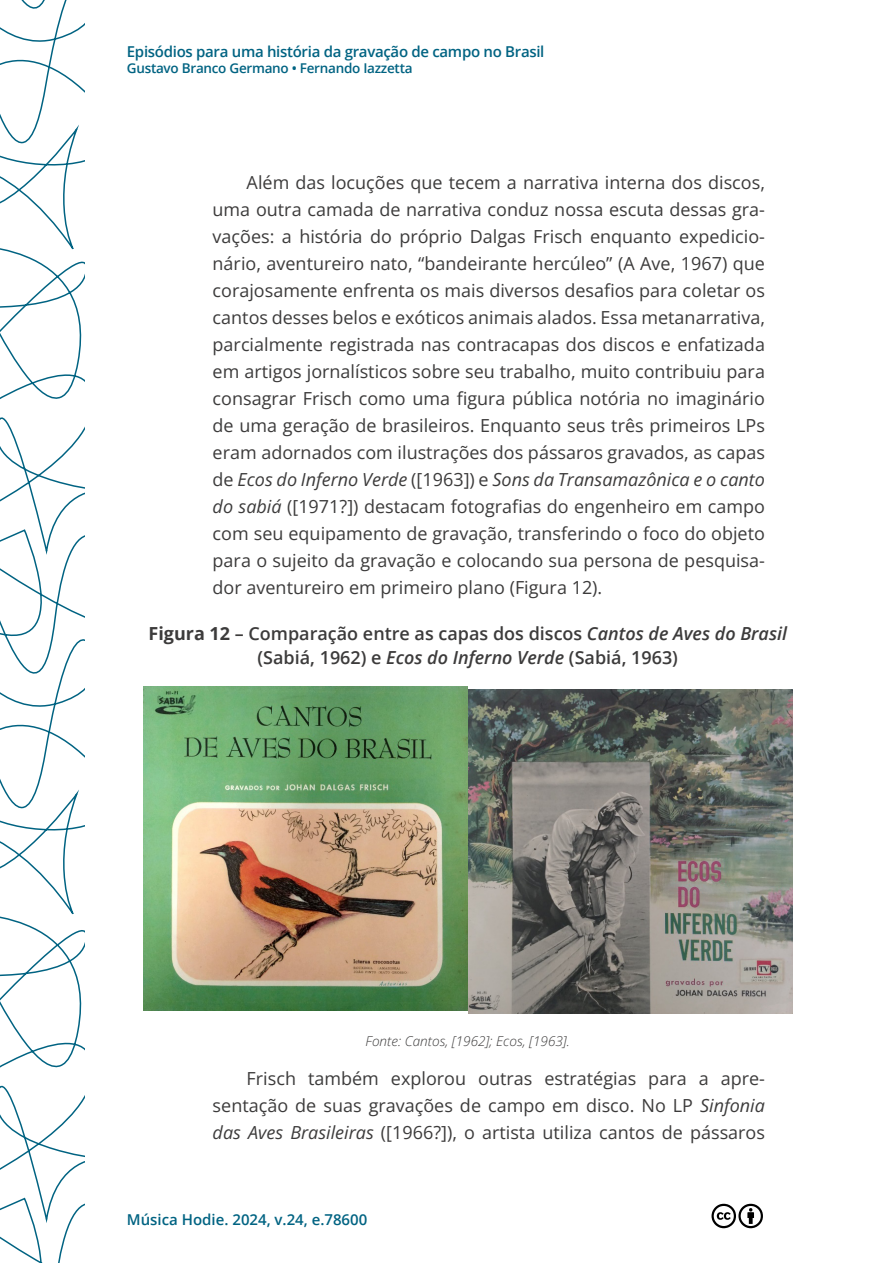
<style>
.page{position:relative;width:893px;height:1263px;background:#fff}
.page>*{position:absolute;margin:0;border:0;box-sizing:border-box;transform-origin:0 0}
.t1{font:18px/27px "Open Sans";color:#3c3b3b;text-align:justify}
.t2{font:600 18px/24px "Open Sans";color:#3c3b3b;text-align:center}
.t3{font:600 15px "Open Sans";letter-spacing:-.02em;color:#006382}
.t4{font:600 15px "Open Sans";color:#006382}
.t5{font:600 13.5px "Open Sans";letter-spacing:-.02em;color:#006382}
.t6{font:italic 300 13.5px "Open Sans";color:#3c3b3b}
.s1{font-style:italic}
.s2{font-weight:700}
</style>
<div class="page">
<svg style="left:0;top:0;width:84px;height:1263px"></svg>
<svg style="left:711px;top:1203px;width:52px;height:26px"></svg>
<img style="left:468px;top:689px;width:324px;height:324px">
<img style="left:143px;top:687px;width:324px;height:324px">
<p class="t3" style="left:127px;top:41px;width:419px">Episódios para uma história da gravação de campo no Brasil</p>
<p class="t5" style="left:127px;top:59px;width:287px">Gustavo Branco Germano • Fernando Iazzetta</p>
<p class="t1" style="left:213px;top:169px;width:554px;text-indent:34px">Além das locuções que tecem a narrativa interna dos discos, uma outra camada de narrativa conduz nossa escuta dessas gra&shy;vações: a história do próprio Dalgas Frisch enquanto expedicio&shy;nário, aventureiro nato, “bandeirante hercúleo” (A Ave, 1967) que corajosamente enfrenta os mais diversos desafios para coletar os cantos desses belos e exóticos animais alados. Essa metanarrativa, parcialmente registrada nas contracapas dos discos e enfatizada em artigos jornalísticos sobre seu trabalho, muito contribuiu para consagrar Frisch como uma figura pública notória no imaginário de uma geração de brasileiros. Enquanto seus três primeiros LPs eram adornados com ilustrações dos pássaros gravados, as capas de <span class="s1">Ecos do Inferno Verde</span> ([1963]) e <span class="s1">Sons da Transamazônica e o canto do sabiá</span> ([1971?]) destacam fotografias do engenheiro em campo com seu equipamento de gravação, transferindo o foco do objeto para o sujeito da gravação e colocando sua persona de pesquisa&shy;dor aventureiro em primeiro plano (Figura 12).</p>
<p class="t2" style="left:148px;top:621px;width:640px"><span class="s2">Figura 12</span> – Comparação entre as capas dos discos <span class="s1">Cantos de Aves do Brasil </span>(Sabiá, 1962) e <span class="s1">Ecos do Inferno Verde</span> (Sabiá, 1963)</p>
<p class="t6" style="left:365px;top:1031px;width:206px">Fonte: Cantos, [1962]; Ecos, [1963].</p>
<p class="t1" style="left:213px;top:1065px;width:554px;text-indent:34px">Frisch também explorou outras estratégias para a apre&shy;sentação de suas gravações de campo em disco. No LP <span class="s1">Sinfonia das Aves Brasileiras</span> ([1966?]), o artista utiliza cantos de pássaros</p>
<p class="t4" style="left:127px;top:1209px;width:242px">Música Hodie. 2024, v.24, e.78600</p>
</div>
